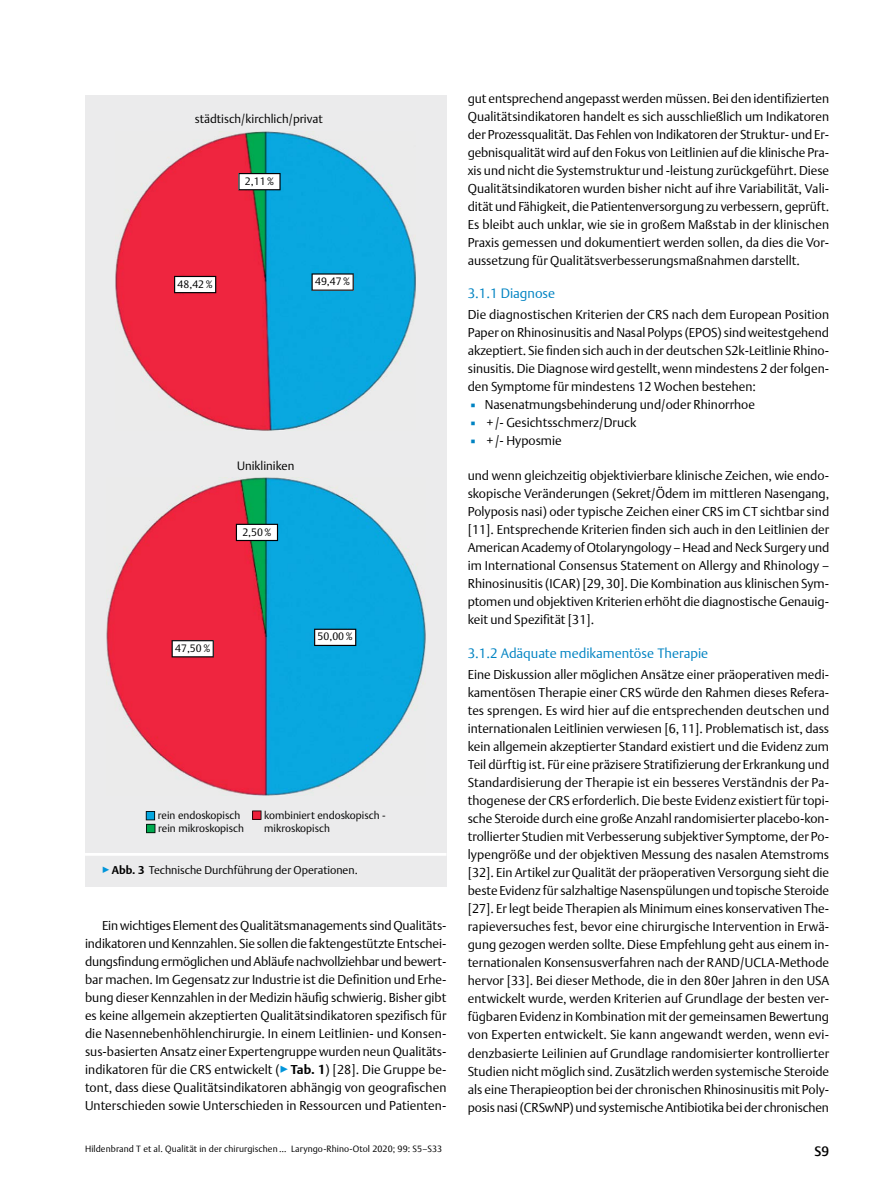
<style>
.page{position:relative;width:893px;height:1191px;background:#fff}
.page>*{position:absolute;margin:0;border:0;box-sizing:border-box;transform-origin:0 0}
.t1{font:300 13.5px "Thieme Argo 2011";color:#0083c2}
.t2{font:500 13.5px "Thieme Argo 2011";color:#000}
.t3{font:300 12.75px/18px "Thieme Argo 2011";color:#000;text-align:justify}
.t4{font:300 12px "Thieme Argo 2011";color:#000}
.t5{font:300 11.25px "Thieme Argo 2011";color:#000}
.t6{font:300 10.65px "Thieme Argo 2011";color:#000}
.t7{font:300 9px "Thieme Argo 2011";letter-spacing:.01em;color:#000}
.s1{color:#0095da}
.s2{font-weight:700}
.s3{color:#0083c2}
</style>
<div class="page">
<div style="left:85px;top:852px;width:361px;height:34px;background:#ebebec"></div>
<hr style="left:85px;top:852px;width:361px;height:3px;background:#fff">
<div style="left:85px;top:95px;width:361px;height:757px;background:#ebebec"></div>
<img style="left:116px;top:131px;width:300px;height:299px">
<svg style="left:174px;top:276px;width:42px;height:17px"></svg>
<svg style="left:238px;top:173px;width:43px;height:17px"></svg>
<svg style="left:312px;top:273px;width:42px;height:18px"></svg>
<img style="left:106px;top:478px;width:319px;height:318px">
<svg style="left:172px;top:640px;width:42px;height:17px"></svg>
<svg style="left:236px;top:524px;width:42px;height:17px"></svg>
<svg style="left:314px;top:628px;width:42px;height:18px"></svg>
<svg style="left:252px;top:810px;width:9px;height:9px"></svg>
<svg style="left:146px;top:811px;width:9px;height:22px"></svg>
<p class="t4" style="left:195px;top:111px;width:129px">städtisch/kirchlich/privat</p>
<p class="t6" style="left:245px;top:174px;width:31px">2,11%</p>
<p class="t6" style="left:178px;top:277px;width:37px">48,42%</p>
<p class="t6" style="left:315px;top:274px;width:37px">49,47%</p>
<p class="t4" style="left:237px;top:457px;width:59px">Unikliniken</p>
<p class="t6" style="left:242px;top:525px;width:31px">2,50%</p>
<p class="t6" style="left:175px;top:641px;width:37px">47,50%</p>
<p class="t6" style="left:318px;top:629px;width:37px">50,00%</p>
<p class="t6" style="left:158px;top:808px;width:84px">rein endoskopisch</p>
<p class="t6" style="left:264px;top:808px;width:123px">kombiniert endoskopisch -</p>
<p class="t6" style="left:158px;top:820px;width:87px">rein mikroskopisch</p>
<p class="t6" style="left:264px;top:820px;width:67px">mikroskopisch</p>
<p class="t5" style="left:102px;top:862px;width:257px"><span class="s1">▶</span><span class="s2">Abb. 3</span> Technische Durchführung der Operationen.</p>
<p class="t3" style="left:85px;top:916px;width:363px;text-indent:17px">Ein wichtiges Element des Qualitätsmanagements sind Qualitäts&shy;indikatoren und Kennzahlen. Sie sollen die faktengestützte Entschei&shy;dungsfindung ermöglichen und Abläufe nachvollziehbar und bewert&shy;bar machen. Im Gegensatz zur Industrie ist die Definition und Erhe&shy;bung dieser Kennzahlen in der Medizin häufig schwierig. Bisher gibt es keine allgemein akzeptierten Qualitätsindikatoren spezifisch für die Nasennebenhöhlenchirurgie. In einem Leitlinien- und Konsen&shy;sus-basierten Ansatz einer Expertengruppe wurden neun Qualitäts&shy;indikatoren für die CRS entwickelt (<span class="s1">▶</span><span class="s2">Tab. 1</span>) [28]. Die Gruppe be&shy;tont, dass diese Qualitätsindikatoren abhängig von geografischen Unterschieden sowie Unterschieden in Ressourcen und Patienten-</p>
<p class="t7" style="left:85px;top:1143px;width:359px">Hildenbrand T et al. Qualität in der chirurgischen … Laryngo-Rhino-Otol 2020; 99: S5–S33</p>
<p class="t3" style="left:468px;top:89px;width:363px">gut entsprechend angepasst werden müssen. Bei den identifizierten Qualitätsindikatoren handelt es sich ausschließlich um Indikatoren der Prozessqualität. Das Fehlen von Indikatoren der Struktur- und Er&shy;gebnisqualität wird auf den Fokus von Leitlinien auf die klinische Pra&shy;xis und nicht die Systemstruktur und -leistung zurückgeführt. Diese Qualitätsindikatoren wurden bisher nicht auf ihre Variabilität, Vali&shy;dität und Fähigkeit, die Patientenversorgung zu verbessern, geprüft.<br>Es bleibt auch unklar, wie sie in großem Maßstab in der klinischen Praxis gemessen und dokumentiert werden sollen, da dies die Vor&shy;aussetzung für Qualitätsverbesserungsmaßnahmen darstellt.</p>
<p class="t1" style="left:468px;top:284px;width:89px">3.1.1 Diagnose</p>
<p class="t3" style="left:468px;top:305px;width:363px">Die diagnostischen Kriterien der CRS nach dem European Position Paper on Rhinosinusitis and Nasal Polyps (EPOS) sind weitestgehend akzeptiert. Sie finden sich auch in der deutschen S2k-Leitlinie Rhino&shy;sinusitis. Die Diagnose wird gestellt, wenn mindestens 2 der folgen&shy;den Symptome für mindestens 12 Wochen bestehen:</p>
<p class="t3" style="left:468px;top:395px;width:289px"><span class="s3">▪</span> Nasenatmungsbehinderung und/oder Rhinorrhoe</p>
<p class="t3" style="left:468px;top:413px;width:170px"><span class="s3">▪</span> +/- Gesichtsschmerz/Druck</p>
<p class="t3" style="left:468px;top:431px;width:96px"><span class="s3">▪</span> +/- Hyposmie</p>
<p class="t3" style="left:468px;top:466px;width:363px">und wenn gleichzeitig objektivierbare klinische Zeichen, wie endo&shy;skopische Veränderungen (Sekret/Ödem im mittleren Nasengang, Polyposis nasi) oder typische Zeichen einer CRS im CT sichtbar sind [11]. Entsprechende Kriterien finden sich auch in den Leitlinien der American Academy of Otolaryngology – Head and Neck Surgery und im International Consensus Statement on Allergy and Rhinology – Rhinosinusitis (ICAR) [29,30]. Die Kombination aus klinischen Sym&shy;ptomen und objektiven Kriterien erhöht die diagnostische Genauig&shy;keit und Spezifität [31].</p>
<p class="t1" style="left:468px;top:644px;width:242px">3.1.2 Adäquate medikamentöse Therapie</p>
<p class="t3" style="left:468px;top:665px;width:363px">Eine Diskussion aller möglichen Ansätze einer präoperativen medi&shy;kamentösen Therapie einer CRS würde den Rahmen dieses Refera&shy;tes sprengen. Es wird hier auf die entsprechenden deutschen und internationalen Leitlinien verwiesen [6,11]. Problematisch ist, dass kein allgemein akzeptierter Standard existiert und die Evidenz zum Teil dürftig ist. Für eine präzisere Stratifizierung der Erkrankung und Standardisierung der Therapie ist ein besseres Verständnis der Pa&shy;thogenese der CRS erforderlich. Die beste Evidenz existiert für topi&shy;sche Steroide durch eine große Anzahl randomisierter placebo-kon&shy;trollierter Studien mit Verbesserung subjektiver Symptome, der Po&shy;lypengröße und der objektiven Messung des nasalen Atemstroms [32]. Ein Artikel zur Qualität der präoperativen Versorgung sieht die beste Evidenz für salzhaltige Nasenspülungen und topische Steroide [27]. Er legt beide Therapien als Minimum eines konservativen The&shy;rapieversuches fest, bevor eine chirurgische Intervention in Erwä&shy;gung gezogen werden sollte. Diese Empfehlung geht aus einem in&shy;ternationalen Konsensusverfahren nach der RAND/UCLA-Methode hervor [33]. Bei dieser Methode, die in den 80er Jahren in den USA entwickelt wurde, werden Kriterien auf Grundlage der besten ver&shy;fügbaren Evidenz in Kombination mit der gemeinsamen Bewertung von Experten entwickelt. Sie kann angewandt werden, wenn evi&shy;denzbasierte Leilinien auf Grundlage randomisierter kontrollierter Studien nicht möglich sind. Zusätzlich werden systemische Steroide als eine Therapieoption bei der chronischen Rhinosinusitis mit Poly&shy;posis nasi (CRSwNP) und systemische Antibiotika bei der chronischen</p>
<p class="t2" style="left:815px;top:1142px;width:16px">S9</p>
</div>
